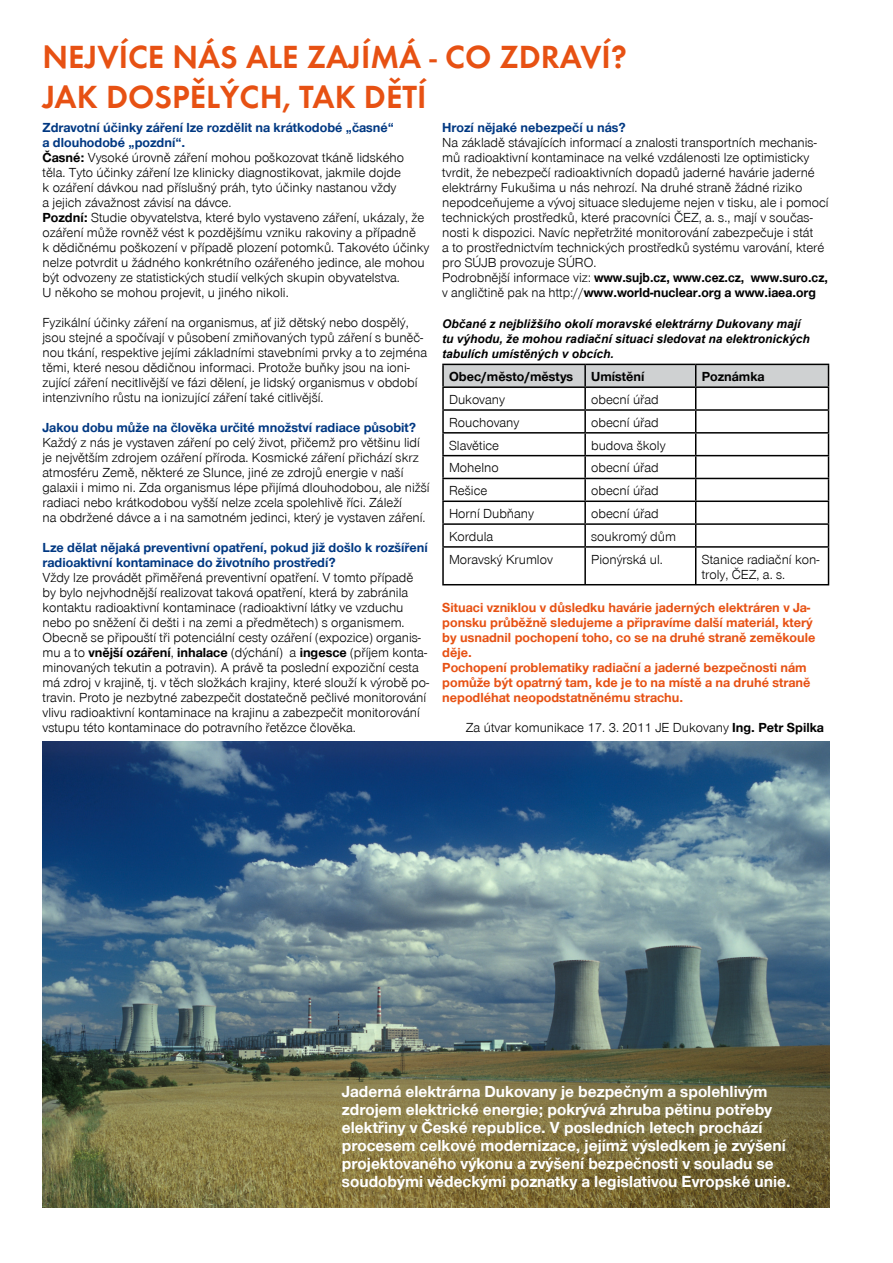
<style>
.page{position:relative;width:893px;height:1263px;background:#fff}
.page>*{position:absolute;margin:0;border:0;box-sizing:border-box;transform-origin:0 0}
.t1{font:33px/40.5px "Futura CEZ Demi";color:#e75113}
.t2{font:700 16.5px/18px "Nimbus CEZ";color:#fff}
.t3{font:13.5px/15px "Nimbus CEZ";color:#000}
.t4{font:700 13.5px/15px "Nimbus CEZ";color:#e75113}
.t5{font:700 13.5px/15px "Nimbus CEZ";color:#003882}
.t6{font:700 13.5px "Nimbus CEZ";color:#000}
.t7{font:italic 700 12px/15px "Arial";color:#000}
.s1{font-weight:700;color:#003882}
.s2{font-weight:700}
</style>
<div class="page">
<hr style="left:442px;top:364px;width:143px;height:1px;background:#000">
<hr style="left:442px;top:365px;width:2px;height:21px;background:#000">
<hr style="left:442px;top:386px;width:143px;height:2px;background:#000">
<hr style="left:442px;top:388px;width:2px;height:21px;background:#000">
<hr style="left:442px;top:409px;width:143px;height:2px;background:#000">
<hr style="left:442px;top:411px;width:2px;height:21px;background:#000">
<hr style="left:442px;top:432px;width:143px;height:2px;background:#000">
<hr style="left:442px;top:434px;width:2px;height:21px;background:#000">
<hr style="left:442px;top:455px;width:143px;height:1px;background:#000">
<hr style="left:442px;top:456px;width:2px;height:22px;background:#000">
<hr style="left:442px;top:478px;width:143px;height:1px;background:#000">
<hr style="left:442px;top:479px;width:2px;height:22px;background:#000">
<hr style="left:442px;top:501px;width:143px;height:1px;background:#000">
<hr style="left:442px;top:502px;width:2px;height:21px;background:#000">
<hr style="left:442px;top:523px;width:143px;height:2px;background:#000">
<hr style="left:442px;top:525px;width:2px;height:21px;background:#000">
<svg style="left:443px;top:364px;width:386px;height:182px"></svg>
<hr style="left:442px;top:546px;width:143px;height:2px;background:#000">
<hr style="left:442px;top:548px;width:2px;height:36px;background:#000">
<hr style="left:585px;top:546px;width:111px;height:2px;background:#000">
<hr style="left:584px;top:548px;width:2px;height:36px;background:#000">
<hr style="left:696px;top:546px;width:133px;height:2px;background:#000">
<hr style="left:695px;top:548px;width:1px;height:36px;background:#000">
<hr style="left:828px;top:548px;width:1px;height:36px;background:#000">
<hr style="left:442px;top:584px;width:387px;height:1px;background:#000">
<img style="left:43px;top:742px;width:786px;height:466px">
<h1 class="t1" style="left:43px;top:35px;width:586px">NEJVÍCE NÁS ALE ZAJÍMÁ - CO ZDRAVÍ?<br>JAK DOSPĚLÝCH, TAK DĚTÍ</h1>
<p class="t3" style="left:43px;top:120px;width:388px"><span class="s1">Zdravotní účinky záření lze rozdělit na krátkodobé „časné“<br>a dlouhodobé „pozdní“.<br></span><span class="s2">Časné:</span> Vysoké úrovně záření mohou poškozovat tkáně lidského těla. Tyto účinky záření lze klinicky diagnostikovat, jakmile dojde<br>k ozáření dávkou nad příslušný práh, tyto účinky nastanou vždy<br>a jejich závažnost závisí na dávce.<br><span class="s2">Pozdní:</span> Studie obyvatelstva, které bylo vystaveno záření, ukázaly, že ozáření může rovněž vést k pozdějšímu vzniku rakoviny a případně<br>k dědičnému poškození v případě plození potomků. Takovéto účinky nelze potvrdit u žádného konkrétního ozářeného jedince, ale mohou být odvozeny ze statistických studií velkých skupin obyvatelstva.<br>U někoho se mohou projevit, u jiného nikoli.</p>
<p class="t3" style="left:43px;top:315px;width:386px">Fyzikální účinky záření na organismus, ať již dětský nebo dospělý, jsou stejné a spočívají v působení zmiňovaných typů záření s buněč&shy;nou tkání, respektive jejími základními stavebními prvky a to zejména těmi, které nesou dědičnou informaci. Protože buňky jsou na ioni&shy;zující záření necitlivější ve fázi dělení, je lidský organismus v období intenzivního růstu na ionizující záření také citlivější.</p>
<p class="t5" style="left:43px;top:420px;width:375px">Jakou dobu může na člověka určité množství radiace působit?</p>
<p class="t3" style="left:43px;top:435px;width:389px">Každý z nás je vystaven záření po celý život, přičemž pro většinu lidí je největším zdrojem ozáření příroda. Kosmické záření přichází skrz atmosféru Země, některé ze Slunce, jiné ze zdrojů energie v naší galaxii i mimo ni. Zda organismus lépe přijímá dlouhodobou, ale nižší radiaci nebo krátkodobou vyšší nelze zcela spolehlivě říci. Záleží<br>na obdržené dávce a i na samotném jedinci, který je vystaven záření.</p>
<p class="t5" style="left:43px;top:540px;width:387px">Lze dělat nějaká preventivní opatření, pokud již došlo k rozšíření radioaktivní kontaminace do životního prostředí?</p>
<p class="t3" style="left:43px;top:570px;width:388px">Vždy lze provádět přiměřená preventivní opatření. V tomto případě by bylo nejvhodnější realizovat taková opatření, která by zabránila kontaktu radioaktivní kontaminace (radioaktivní látky ve vzduchu nebo po sněžení či dešti i na zemi a předmětech) s organismem.<br>Obecně se připouští tři potenciální cesty ozáření (expozice) organis&shy;mu a to <span class="s2">vnější ozáření</span>, <span class="s2">inhalace</span> (dýchání) a <span class="s2">ingesce</span> (příjem konta&shy;minovaných tekutin a potravin). A právě ta poslední expoziční cesta má zdroj v krajině, tj. v těch složkách krajiny, které slouží k výrobě po&shy;travin. Proto je nezbytné zabezpečit dostatečně pečlivé monitorování vlivu radioaktivní kontaminace na krajinu a zabezpečit monitorování vstupu této kontaminace do potravního řetězce člověka.</p>
<p class="t5" style="left:442px;top:120px;width:185px">Hrozí nějaké nebezpečí u nás?</p>
<p class="t3" style="left:442px;top:135px;width:388px">Na základě stávajících informací a znalosti transportních mechanis&shy;mů radioaktivní kontaminace na velké vzdálenosti lze optimisticky tvrdit, že nebezpečí radioaktivních dopadů jaderné havárie jaderné elektrárny Fukušima u nás nehrozí. Na druhé straně žádné riziko nepodceňujeme a vývoj situace sledujeme nejen v tisku, ale i pomocí technických prostředků, které pracovníci ČEZ, a. s., mají v součas&shy;nosti k dispozici. Navíc nepřetržité monitorování zabezpečuje i stát<br>a to prostřednictvím technických prostředků systému varování, které pro SÚJB provozuje SÚRO.<br>Podrobnější informace viz: <span class="s2">www.sujb.cz, www.cez.cz, www.suro.cz, </span>v angličtině pak na http://<span class="s2">www.world-nuclear.org a www.iaea.org</span></p>
<p class="t7" style="left:442px;top:316px;width:369px">Občané z nejbližšího okolí moravské elektrárny Dukovany mají tu výhodu, že mohou radiační situaci sledovat na elektronických tabulích umístěných v obcích.</p>
<p class="t6" style="left:449px;top:368px;width:126px">Obec/město/městys</p>
<p class="t6" style="left:591px;top:368px;width:55px">Umístění</p>
<p class="t6" style="left:702px;top:368px;width:64px">Poznámka</p>
<p class="t3" style="left:449px;top:391px;width:57px">Dukovany</p>
<p class="t3" style="left:591px;top:391px;width:69px">obecní úřad</p>
<p class="t3" style="left:449px;top:414px;width:72px">Rouchovany</p>
<p class="t3" style="left:591px;top:414px;width:69px">obecní úřad</p>
<p class="t3" style="left:449px;top:437px;width:52px">Slavětice</p>
<p class="t3" style="left:591px;top:437px;width:76px">budova školy</p>
<p class="t3" style="left:449px;top:460px;width:51px">Mohelno</p>
<p class="t3" style="left:591px;top:460px;width:69px">obecní úřad</p>
<p class="t3" style="left:449px;top:483px;width:40px">Rešice</p>
<p class="t3" style="left:591px;top:483px;width:69px">obecní úřad</p>
<p class="t3" style="left:449px;top:506px;width:86px">Horní Dubňany</p>
<p class="t3" style="left:591px;top:506px;width:69px">obecní úřad</p>
<p class="t3" style="left:449px;top:528px;width:46px">Kordula</p>
<p class="t3" style="left:591px;top:528px;width:86px">soukromý dům</p>
<p class="t3" style="left:449px;top:551px;width:105px">Moravský Krumlov</p>
<p class="t3" style="left:591px;top:551px;width:73px">Pionýrská ul.</p>
<p class="t3" style="left:702px;top:551px;width:119px">Stanice radiační kon&shy;troly, ČEZ, a. s.</p>
<p class="t4" style="left:442px;top:599px;width:375px">Situaci vzniklou v důsledku havárie jaderných elektráren v Ja&shy;ponsku průběžně sledujeme a připravíme další materiál, který by usnadnil pochopení toho, co se na druhé straně zeměkoule děje.<br>Pochopení problematiky radiační a jaderné bezpečnosti nám pomůže být opatrný tam, kde je to na místě a na druhé straně nepodléhat neopodstatněnému strachu.</p>
<p class="t3" style="left:466px;top:719px;width:360px">Za útvar komunikace 17. 3. 2011 JE Dukovany <span class="s2">Ing. Petr Spilka</span></p>
<p class="t2" style="left:342px;top:1082px;width:450px">Jaderná elektrárna Dukovany je bezpečným a spolehlivým zdrojem elektrické energie; pokrývá zhruba pětinu potřeby elektřiny v České republice. V posledních letech prochází procesem celkové modernizace, jejímž výsledkem je zvýšení projektovaného výkonu a zvýšení bezpečnosti v souladu se soudobými vědeckými poznatky a legislativou Evropské unie.</p>
</div>
